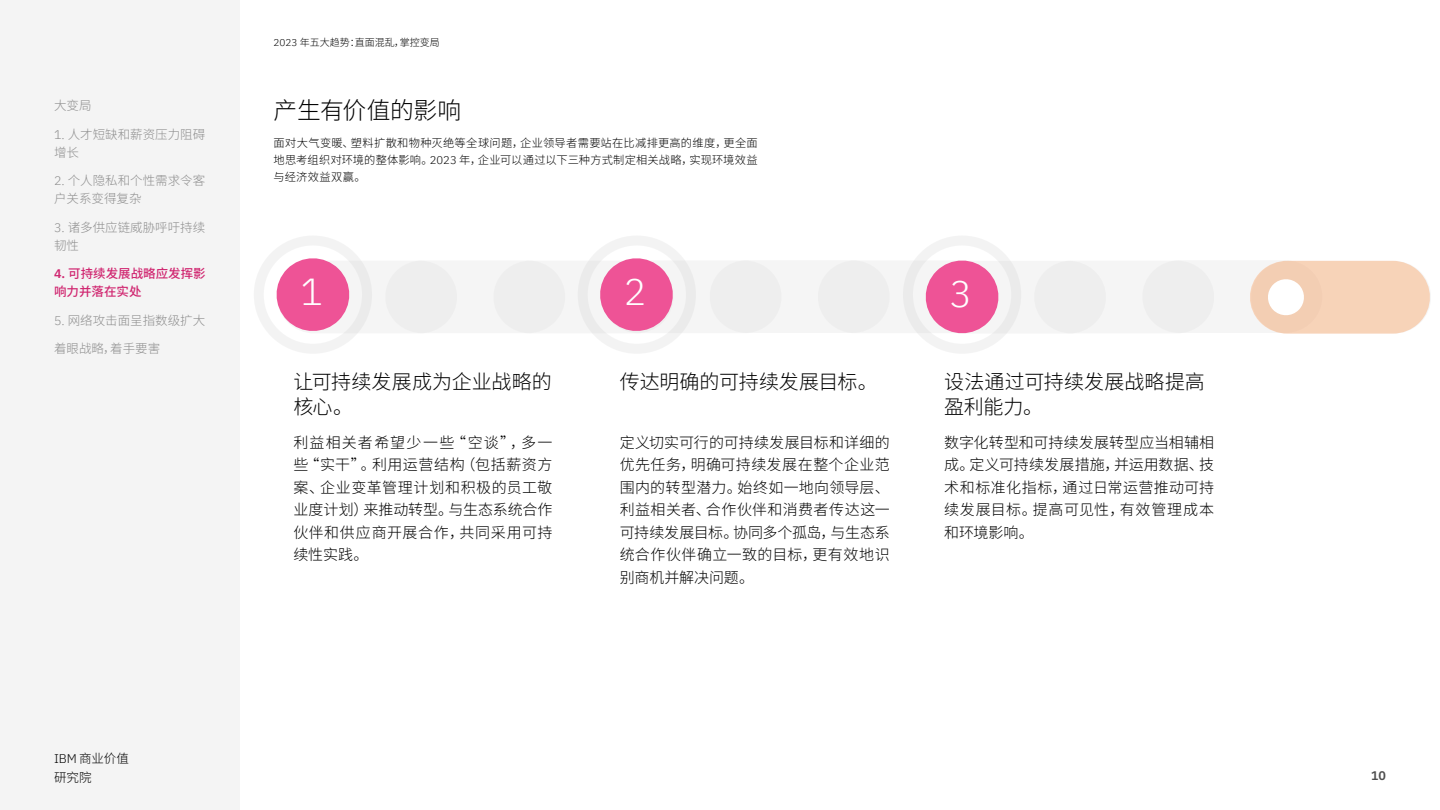
<style>
.page{position:relative;width:1440px;height:810px;background:#fff}
.page>*{position:absolute;margin:0;border:0;box-sizing:border-box;transform-origin:0 0}
.Head_1__24_30{font:300 37.5px "IBM Plex Sans";color:#fff}
.Head_2__19pt{font:300 23.75px "Noto Sans CJ Ksc";letter-spacing:-.01em;color:#000}
.key_take_away_head{font:300 20px/25px "Noto Sans CJ Ksc";letter-spacing:-.005em;color:#000}
.Key_takeaway_12_18{font:300 15px/22.5px "Noto Sans CJ Ksc";letter-spacing:.015em;color:#000;text-align:justify}
.t1{font:300 12.5px/17.5px "Noto Sans CJ Ksc";color:#8d8d8d}
.t2{font:500 12.5px/17.5px "Noto Sans CJ Ksc";color:#d02670}
.t3{font:300 12.5px/18.8px "Noto Sans CJ Ksc";color:#000}
.t4{font:600 12.5px "IBM Plex Sans";color:#000}
.Body_Reg__9_13_5{font:300 11.25px/16.9px "Noto Sans CJ Ksc";letter-spacing:.02em;color:#000;text-align:justify}
.t5{font:300 10px "Noto Sans CJ Ksc";color:#000}
.s1{font-family:"IBM Plex Sans"}
.s2{font-family:"IBM Plex Sans";font-weight:600}
</style>
<div class="page">
<div style="left:0;top:0;width:239px;height:810px;background:#f4f4f4"></div>
<div style="left:254px;top:236px;width:118px;height:118px;border:10px solid #c6c6c6;border-radius:50%"></div>
<div style="left:578px;top:236px;width:118px;height:118px;border:10px solid #c6c6c6;border-radius:50%"></div>
<div style="left:903px;top:236px;width:118px;height:118px;border:10px solid #c6c6c6;border-radius:50%"></div>
<svg style="left:273px;top:255px;width:1157px;height:82px"></svg>
<p class="t1" style="left:54px;top:97px;width:39px">大变局</p>
<p class="t1" style="left:54px;top:126px;width:153px"><span class="s1">1.</span> 人才短缺和薪资压力阻碍增长</p>
<p class="t1" style="left:54px;top:172px;width:153px"><span class="s1">2.</span> 个人隐私和个性需求令客户关系变得复杂</p>
<p class="t1" style="left:54px;top:218px;width:153px;line-height:18px"><span class="s1">3.</span> 诸多供应链威胁呼吁持续韧性</p>
<p class="t2" style="left:54px;top:265px;width:153px"><span class="s2">4.</span> 可持续发展战略应发挥影响力并落在实处</p>
<p class="t1" style="left:54px;top:312px;width:153px"><span class="s1">5.</span> 网络攻击面呈指数级扩大</p>
<p class="t1" style="left:54px;top:340px;width:108px">着眼战略，着手要害</p>
<p class="t3" style="left:54px;top:749px;width:77px"><span class="s1">IBM</span> 商业价值研究院</p>
<p class="t5" style="left:274px;top:36px;width:168px"><span class="s1">2023</span> 年五大趋势：直面混乱，掌控变局</p>
<p class="Head_2__19pt" style="left:274px;top:97px;width:189px">产生有价值的影响</p>
<p class="Body_Reg__9_13_5" style="left:274px;top:135px;width:486px">面对大气变暖、塑料扩散和物种灭绝等全球问题，企业领导者需要站在比减排更高的维度，更全面地思考组织对环境的整体影响。<span class="s1">2023</span> 年，企业可以通过以下三种方式制定相关战略，实现环境效益与经济效益双赢。</p>
<p class="Head_1__24_30" style="left:300px;top:264px;width:24px">1</p>
<p class="Head_1__24_30" style="left:624px;top:264px;width:24px">2</p>
<p class="Head_1__24_30" style="left:950px;top:266px;width:24px">3</p>
<p class="key_take_away_head" style="left:293px;top:370px;width:260px">让可持续发展成为企业战略的核心。</p>
<p class="Key_takeaway_12_18" style="left:293px;top:432px;width:261px">利益相关者希望少一些“空谈”，多一些“实干”。利用运营结构（包括薪资方案、企业变革管理计划和积极的员工敬业度计划）来推动转型。与生态系统合作伙伴和供应商开展合作，共同采用可持续性实践。</p>
<p class="key_take_away_head" style="left:620px;top:370px;width:260px">传达明确的可持续发展目标。</p>
<p class="Key_takeaway_12_18" style="left:620px;top:432px;width:272px">定义切实可行的可持续发展目标和详细的优先任务，明确可持续发展在整个企业范围内的转型潜力。始终如一地向领导层、利益相关者、合作伙伴和消费者传达这一可持续发展目标。协同多个孤岛，与生态系统合作伙伴确立一致的目标，更有效地识别商机并解决问题。</p>
<p class="key_take_away_head" style="left:944px;top:370px;width:262px">设法通过可持续发展战略提高盈利能力。</p>
<p class="Key_takeaway_12_18" style="left:944px;top:432px;width:272px">数字化转型和可持续发展转型应当相辅相成。定义可持续发展措施，并运用数据、技术和标准化指标，通过日常运营推动可持续发展目标。提高可见性，有效管理成本和环境影响。</p>
<p class="t4" style="left:1371px;top:766px;width:16px">10</p>
</div>
